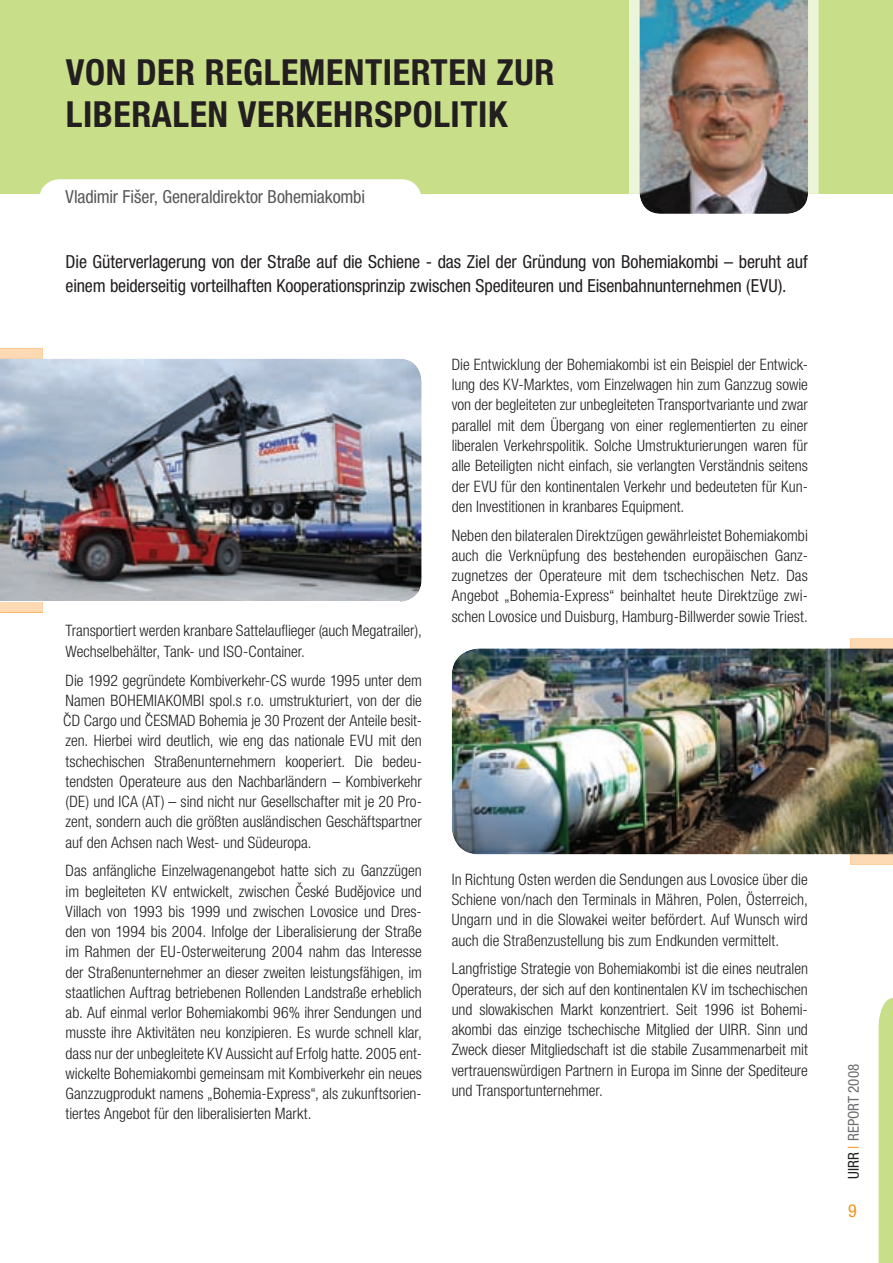
<style>
.page{position:relative;width:893px;height:1263px;background:#fff}
.page>*{position:absolute;margin:0;border:0;box-sizing:border-box;transform-origin:0 0}
.t1{font:700 condensed 36px/42px "Helvetica Neue LT Std";letter-spacing:.015em;color:#231f20}
.t2{font:condensed 18px/24px "Helvetica Neue LT Std";letter-spacing:-.01em;color:#231f20}
.t3{font:condensed 18px "Helvetica Neue LT Std";letter-spacing:-.01em;color:#57585a}
.t4{font:condensed 18px "Helvetica Neue LT Std";color:#f7931d}
.t5{font:300 condensed 15.75px/20.2px "Helvetica Neue LT Std";color:#231f20;text-align:justify}
.t6{font:condensed 15px "Helvetica Neue LT Std";color:#6c6d70}
.s1{color:#231f20}
.s2{color:#f7931d}
</style>
<div class="page">
<svg style="left:878px;top:998px;width:15px;height:265px;background:#cce08f"></svg>
<div style="left:0;top:0;width:893px;height:194px;background:#c9de88"></div>
<svg style="left:40px;top:179px;width:381px;height:15px;background:#fcfdfa"></svg>
<img style="left:43px;top:358px;width:379px;height:243px">
<svg style="left:0;top:348px;width:43px;height:264px;background:#a3abb5"></svg>
<img style="left:369px;top:580px;width:53px;height:22px">
<img style="left:451px;top:648px;width:399px;height:207px">
<svg style="left:850px;top:638px;width:43px;height:227px;background:#988d74"></svg>
<img style="left:452px;top:675px;width:441px;height:179px">
<img style="left:629px;top:0;width:190px;height:194px">
<img style="left:639px;top:160px;width:169px;height:54px">
<h1 class="t1" style="left:66px;top:51px;width:490px">VON DER REGLEMENTIERTEN ZUR<br>LIBERALEN VERKEHRSPOLITIK</h1>
<p class="t3" style="left:66px;top:186px;width:301px">Vladimir Fišer, Generaldirektor Bohemiakombi</p>
<p class="t2" style="left:66px;top:249px;width:743px">Die Güterverlagerung von der Straße auf die Schiene - das Ziel der Gründung von Bohemiakombi – beruht auf einem beiderseitig vorteilhaften Kooperationsprinzip zwischen Spediteuren und Eisenbahnunternehmen (EVU).</p>
<p class="t5" style="left:66px;top:621px;width:358px">Transportiert werden kranbare Sattelauflieger (auch Megatrailer),<br>Wechselbehälter, Tank- und ISO-Container.</p>
<p class="t5" style="left:63px;top:670px;width:360px">Die 1992 gegründete Kombiverkehr-CS wurde 1995 unter dem Namen BOHEMIAKOMBI spol.s r.o. umstrukturiert, von der die CD Cargo und CESMAD Bohemia je 30 Prozent der Anteile besit-</p>
<p class="t5" style="left:66px;top:708px;width:4px">ˇ</p>
<p class="t5" style="left:66px;top:707px;width:358px;line-height:22.6px;text-indent:82px">ˇ<br>zen. Hierbei wird deutlich, wie eng das nationale EVU mit den</p>
<p class="t5" style="left:66px;top:751px;width:358px">tschechischen Straßenunternehmern kooperiert. Die bedeu&shy;tendsten Operateure aus den Nachbarländern – Kombiverkehr (DE) und ICA (AT) – sind nicht nur Gesellschafter mit je 20 Pro&shy;zent, sondern auch die größten ausländischen Geschäftspartner auf den Achsen nach West- und Südeuropa.</p>
<p class="t5" style="left:66px;top:860px;width:358px">Das anfängliche Einzelwagenangebot hatte sich zu Ganzzügen im begleiteten KV entwickelt, zwischen Ceské Bud ˇejovice und</p>
<p class="t5" style="left:66px;top:877px;width:358px;line-height:22.6px;text-indent:232px">ˇ<br>Villach von 1993 bis 1999 und zwischen Lovosice und Dres-</p>
<p class="t5" style="left:66px;top:921px;width:358px">den von 1994 bis 2004. Infolge der Liberalisierung der Straße im Rahmen der EU-Osterweiterung 2004 nahm das Interesse der Straßenunternehmer an dieser zweiten leistungsfähigen, im staatlichen Auftrag betriebenen Rollenden Landstraße erheblich ab. Auf einmal verlor Bohemiakombi 96% ihrer Sendungen und musste ihre Aktivitäten neu konzipieren. Es wurde schnell klar, dass nur der unbegleitete KV Aussicht auf Erfolg hatte. 2005 ent&shy;wickelte Bohemiakombi gemeinsam mit Kombiverkehr ein neues Ganzzugprodukt namens „Bohemia-Express“, als zukunftsorien&shy;tiertes Angebot für den liberalisierten Markt.</p>
<p class="t5" style="left:452px;top:354px;width:358px">Die Entwicklung der Bohemiakombi ist ein Beispiel der Entwick&shy;lung des KV-Marktes, vom Einzelwagen hin zum Ganzzug sowie von der begleiteten zur unbegleiteten Transportvariante und zwar parallel mit dem Übergang von einer reglementierten zu einer liberalen Verkehrspolitik. Solche Umstrukturierungen waren für alle Beteiligten nicht einfach, sie verlangten Verständnis seitens der EVU für den kontinentalen Verkehr und bedeuteten für Kun&shy;den Investitionen in kranbares Equipment.</p>
<p class="t5" style="left:452px;top:525px;width:358px">Neben den bilateralen Direktzügen gewährleistet Bohemiakombi auch die Verknüpfung des bestehenden europäischen Ganz&shy;zugnetzes der Operateure mit dem tschechischen Netz. Das Angebot „Bohemia-Express“ beinhaltet heute Direktzüge zwi&shy;schen Lovosice und Duisburg, Hamburg-Billwerder sowie Triest.</p>
<p class="t5" style="left:452px;top:869px;width:358px">In Richtung Osten werden die Sendungen aus Lovosice über die Schiene von/nach den Terminals in Mähren, Polen, Österreich, Ungarn und in die Slowakei weiter befördert. Auf Wunsch wird auch die Straßenzustellung bis zum Endkunden vermittelt.</p>
<p class="t5" style="left:452px;top:958px;width:358px">Langfristige Strategie von Bohemiakombi ist die eines neutralen Operateurs, der sich auf den kontinentalen KV im tschechischen und slowakischen Markt konzentriert. Seit 1996 ist Bohemi&shy;akombi das einzige tschechische Mitglied der UIRR. Sinn und Zweck dieser Mitgliedschaft ist die stabile Zusammenarbeit mit vertrauenswürdigen Partnern in Europa im Sinne der Spediteure und Transportunternehmer.</p>
<p class="t6" style="left:845px;top:1178px;width:116px;rotate:-90deg"><span class="s1">UIRR</span> <span class="s2">|</span> REPORT 2008</p>
<p class="t4" style="left:848px;top:1200px;width:10px">9</p>
</div>
